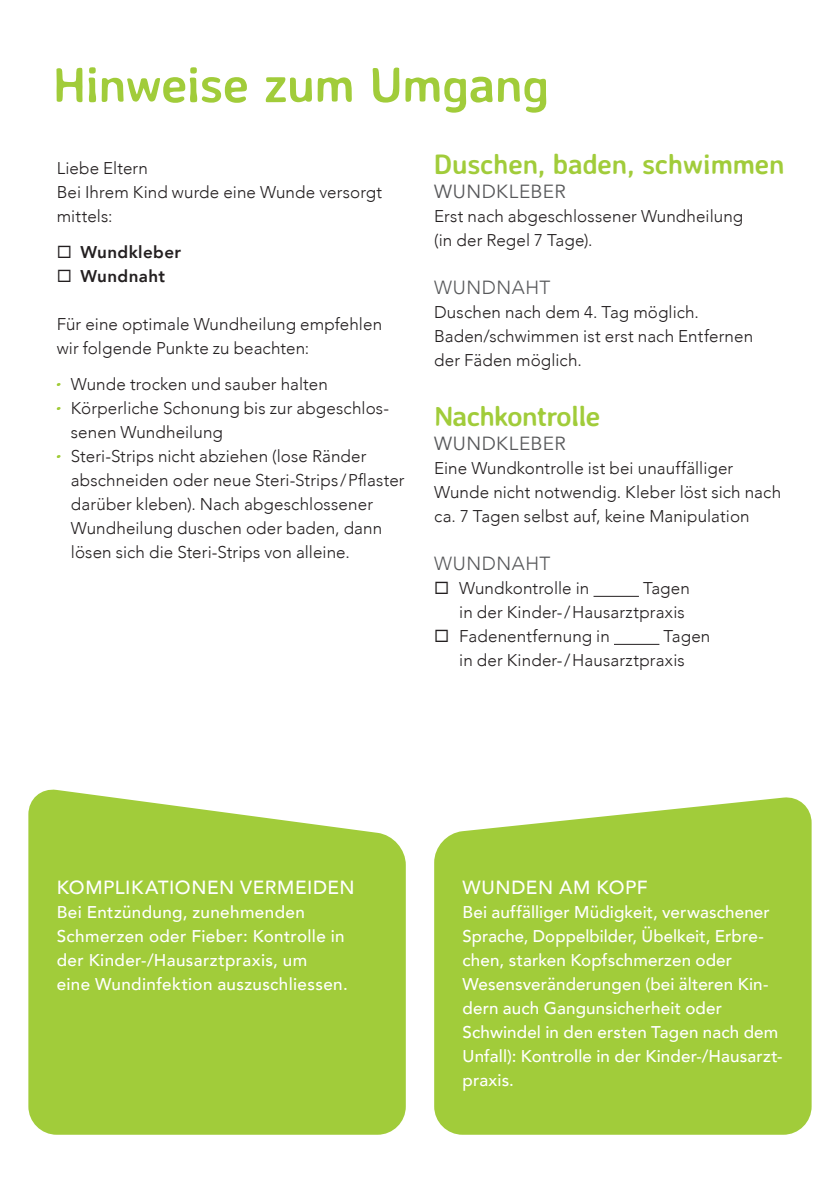
<style>
.page{position:relative;width:840px;height:1191px;background:#fff}
.page>*{position:absolute;margin:0;border:0;box-sizing:border-box;transform-origin:0 0}
.t1{font:700 50px "Averia Sans Libre";letter-spacing:-.015em;color:#a1cc3a}
.t2{font:700 28px "Averia Sans Libre";letter-spacing:-.01em;color:#a1cc3a}
.t3{font:700 28px "Averia Sans Libre";letter-spacing:-.03em;color:#a1cc3a}
.t4{font:500 19px "Avenir";letter-spacing:.03em;color:#fff}
.t5{font:19px "Avenir";letter-spacing:.025em;color:#57585a}
.t6{font:300 19px "Avenir";letter-spacing:.03em;color:#57585a}
.t7{font:300 17px/24px "Avenir";letter-spacing:.005em;color:#231f20}
.t8{font:500 17px/24px "Avenir";letter-spacing:.01em;color:#fff}
.t9{font:800 17px "Avenir";letter-spacing:.025em;color:#231f20}
</style>
<div class="page">
<svg style="left:28px;top:789px;width:377px;height:345px;fill:#a1cc3a"></svg>
<div style="left:434px;top:797px;width:377px;height:337px;background:#a1cc3a"></div>
<hr style="left:593px;top:596px;width:45px;height:1px;background:#231f20">
<hr style="left:613px;top:644px;width:46px;height:1px;background:#231f20">
<h1 class="t1" style="left:53px;top:53px;width:498px">Hinweise zum Umgang</h1>
<p class="t7" style="left:57px;top:156px;width:327px">Liebe Eltern<br>Bei Ihrem Kind wurde eine Wunde versorgt mittels:</p>
<p class="t9" style="left:57px;top:239px;width:126px">◻ Wundkleber</p>
<p class="t9" style="left:57px;top:263px;width:110px">◻ Wundnaht</p>
<p class="t7" style="left:57px;top:312px;width:327px">Für eine optimale Wundheilung empfehlen wir folgende Punkte zu beachten:</p>
<p class="t7" style="left:71px;top:372px;width:335px">Wunde trocken und sauber halten Körperliche Schonung bis zur abgeschlos&shy;senen Wundheilung<br>Steri-Strips nicht abziehen (lose Ränder abschneiden oder neue Steri-Strips/Pflaster darüber kleben). Nach abgeschlossener Wundheilung duschen oder baden, dann lösen sich die Steri-Strips von alleine.</p>
<h2 class="t2" style="left:434px;top:146px;width:351px">Duschen, baden, schwimmen</h2>
<p class="t5" style="left:434px;top:180px;width:133px">WUNDKLEBER</p>
<p class="t7" style="left:434px;top:204px;width:310px">Erst nach abgeschlossener Wundheilung (in der Regel 7 Tage).</p>
<p class="t6" style="left:434px;top:276px;width:118px">WUNDNAHT</p>
<p class="t7" style="left:434px;top:300px;width:320px">Duschen nach dem 4. Tag möglich.<br>Baden/schwimmen ist erst nach Entfernen der Fäden möglich.</p>
<h2 class="t3" style="left:434px;top:398px;width:168px">Nachkontrolle</h2>
<p class="t5" style="left:434px;top:432px;width:133px">WUNDKLEBER</p>
<p class="t7" style="left:434px;top:456px;width:348px">Eine Wundkontrolle ist bei unauffälliger<br>Wunde nicht notwendig. Kleber löst sich nach ca. 7 Tagen selbst auf, keine Manipulation</p>
<p class="t6" style="left:434px;top:552px;width:118px">WUNDNAHT</p>
<p class="t7" style="left:434px;top:576px;width:157px">◻ Wundkontrolle in</p>
<p class="t7" style="left:459px;top:576px;width:232px;text-indent:184px">Tagen in der Kinder- /Hausarztpraxis</p>
<p class="t7" style="left:434px;top:624px;width:177px">◻ Fadenentfernung in</p>
<p class="t7" style="left:459px;top:624px;width:252px;text-indent:204px">Tagen in der Kinder- /Hausarztpraxis</p>
<p class="t4" style="left:57px;top:871px;width:299px">KOMPLIKATIONEN VERMEIDEN</p>
<p class="t8" style="left:57px;top:899px;width:292px">Bei Entzündung, zunehmenden Schmerzen oder Fieber: Kontrolle in der Kinder-/Hausarztpraxis, um<br>eine Wundinfektion auszuschliessen.</p>
<p class="t4" style="left:462px;top:871px;width:186px">WUNDEN AM KOPF</p>
<p class="t8" style="left:462px;top:899px;width:321px">Bei auffälliger Müdigkeit, verwaschener Sprache, Doppelbilder, Übelkeit, Erbre&shy;chen, starken Kopfschmerzen oder Wesensveränderungen (bei älteren Kin&shy;dern auch Gangunsicherheit oder Schwindel in den ersten Tagen nach dem Unfall): Kontrolle in der Kinder-/Hausarzt&shy;praxis.</p>
</div>
